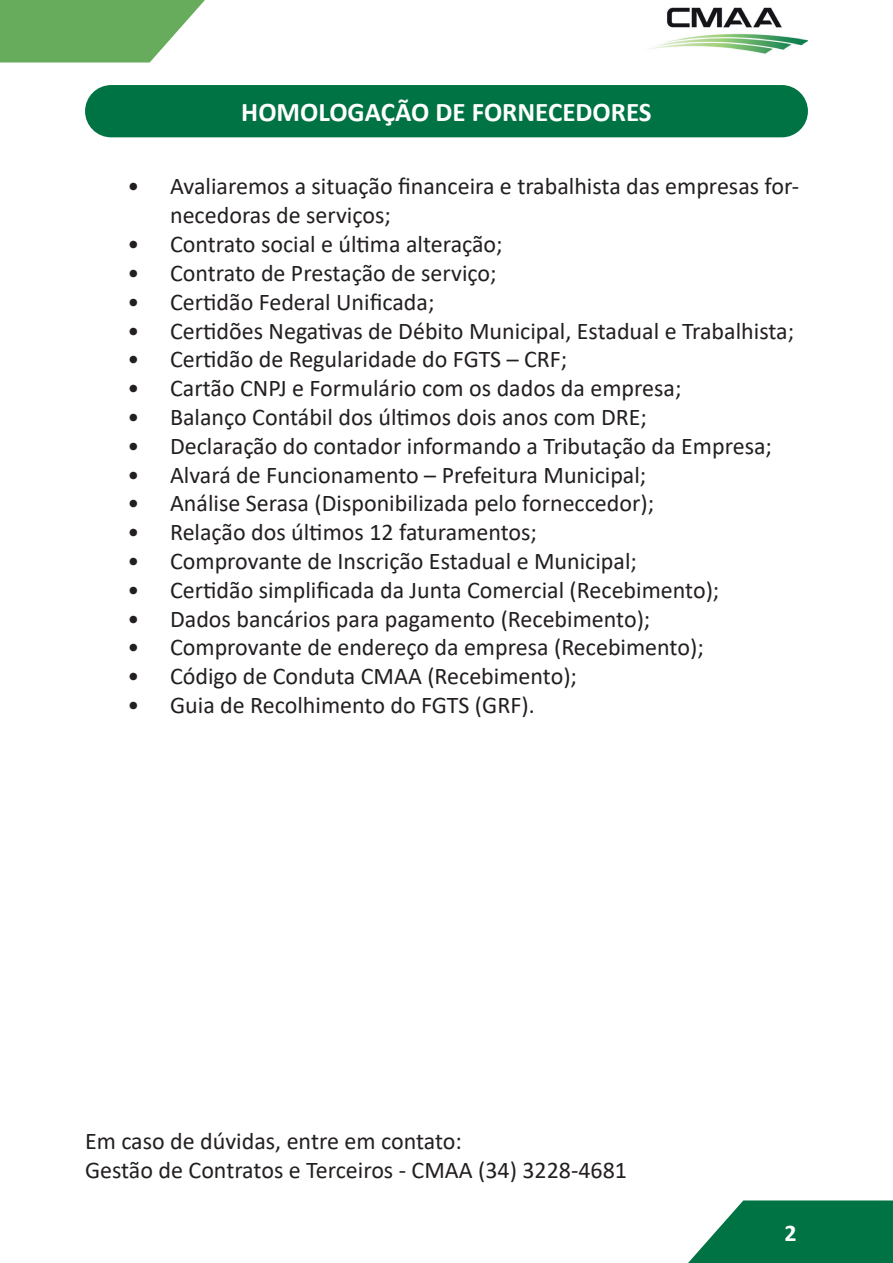
<style>
.page{position:relative;width:893px;height:1263px;background:#fff}
.page>*{position:absolute;margin:0;border:0;box-sizing:border-box;transform-origin:0 0}
.t1{font:700 27px "Calibri";color:#fff}
.texto{font:24px/28.8px "Calibri";color:#231f20}
.t2{font:700 24px "Calibri";color:#fff}
</style>
<div class="page">
<svg style="left:0;top:0;width:205px;height:63px;background:#7cb773"></svg>
<svg style="left:688px;top:1200px;width:205px;height:63px;background:#24865e"></svg>
<img style="left:650px;top:8px;width:158px;height:46px">
<div style="left:85px;top:85px;width:723px;height:52px;background:#007344;border-radius:26px"></div>
<p class="t1" style="left:241px;top:93px;width:412px">HOMOLOGAÇÃO DE FORNECEDORES</p>
<p class="texto" style="left:170px;top:171px;width:630px;text-indent:-43px">• Avaliaremos a situação financeira e trabalhista das empresas for&shy;necedoras de serviços;</p>
<p class="texto" style="left:128px;top:229px;width:377px">• Contrato social e última alteração;</p>
<p class="texto" style="left:128px;top:258px;width:370px">• Contrato de Prestação de serviço;</p>
<p class="texto" style="left:128px;top:287px;width:308px">• Certidão Federal Unificada;</p>
<p class="texto" style="left:128px;top:315px;width:668px">• Certidões Negativas de Débito Municipal, Estadual e Trabalhista;</p>
<p class="texto" style="left:128px;top:344px;width:441px">• Certidão de Regularidade do FGTS – CRF;</p>
<p class="texto" style="left:128px;top:373px;width:555px">• Cartão CNPJ e Formulário com os dados da empresa;</p>
<p class="texto" style="left:128px;top:402px;width:521px">• Balanço Contábil dos últimos dois anos com DRE;</p>
<p class="texto" style="left:128px;top:431px;width:646px">• Declaração do contador informando a Tributação da Empresa;</p>
<p class="texto" style="left:128px;top:459px;width:520px">• Alvará de Funcionamento – Prefeitura Municipal;</p>
<p class="texto" style="left:128px;top:488px;width:528px">• Análise Serasa (Disponibilizada pelo forneccedor);</p>
<p class="texto" style="left:128px;top:517px;width:411px">• Relação dos últimos 12 faturamentos;</p>
<p class="texto" style="left:128px;top:546px;width:511px">• Comprovante de Inscrição Estadual e Municipal;</p>
<p class="texto" style="left:128px;top:575px;width:593px">• Certidão simplificada da Junta Comercial (Recebimento);</p>
<p class="texto" style="left:128px;top:603px;width:524px">• Dados bancários para pagamento (Recebimento);</p>
<p class="texto" style="left:128px;top:632px;width:578px">• Comprovante de endereço da empresa (Recebimento);</p>
<p class="texto" style="left:128px;top:661px;width:451px">• Código de Conduta CMAA (Recebimento);</p>
<p class="texto" style="left:128px;top:690px;width:409px">• Guia de Recolhimento do FGTS (GRF).</p>
<p class="texto" style="left:85px;top:1126px;width:378px">Em caso de dúvidas, entre em contato:</p>
<p class="texto" style="left:85px;top:1155px;width:544px">Gestão de Contratos e Terceiros - CMAA (34) 3228-4681</p>
<p class="t2" style="left:784px;top:1215px;width:14px">2</p>
</div>
